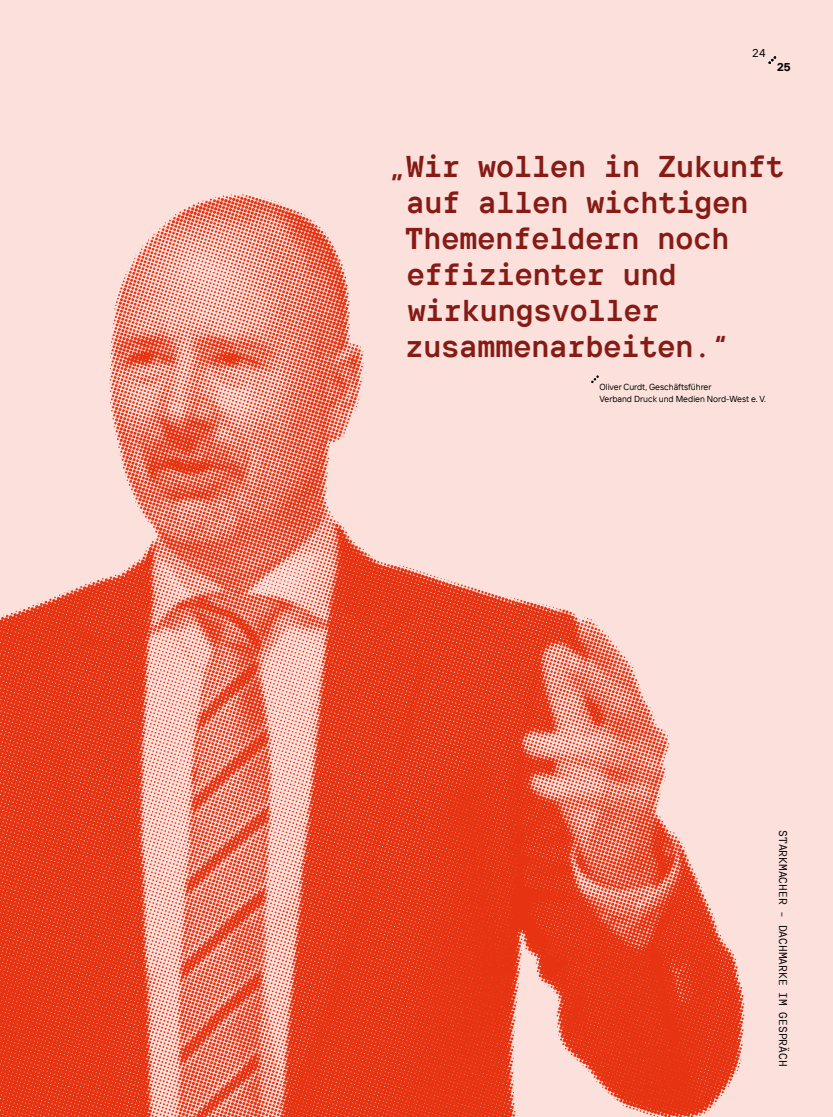
<style>
.page{position:relative;width:833px;height:1117px;background:#fff}
.page>*{position:absolute;margin:0;border:0;box-sizing:border-box;transform-origin:0 0}
.t1{font:700 30px/36px "TT Interphases Pro Mono";color:#861b16}
.t2{font:11.25px "TT Interphases Pro Mono";color:#000}
.t3{font:700 11.25px "TT Interphases Pro";color:#000}
.t4{font:11.25px "TT Interphases Pro";color:#000}
.t5{font:8.75px/11.9px "TT Interphases Pro";color:#000}
</style>
<div class="page">
<img style="left:0;top:0;width:833px;height:1116px">
<svg style="left:591px;top:375px;width:8px;height:8px"></svg>
<svg style="left:768px;top:56px;width:8px;height:8px"></svg>
<p class="t4" style="left:752px;top:46px;width:15px">24</p>
<p class="t3" style="left:777px;top:60px;width:15px">25</p>
<p class="t1" style="left:405px;top:147px;width:380px;text-indent:-17px">„Wir wollen in Zukunft auf allen wichtigen<br>Themenfeldern noch effizienter und wirkungsvoller zusammenarbeiten.“</p>
<p class="t5" style="left:599px;top:381px;width:168px">Oliver Curdt, Geschäftsführer<br>Verband Druck und Medien Nord-West e. V.</p>
<p class="t2" style="left:790px;top:829px;width:238px;rotate:90deg">STARKMACHER – DACHMARKE IM GESPRÄCH</p>
</div>
